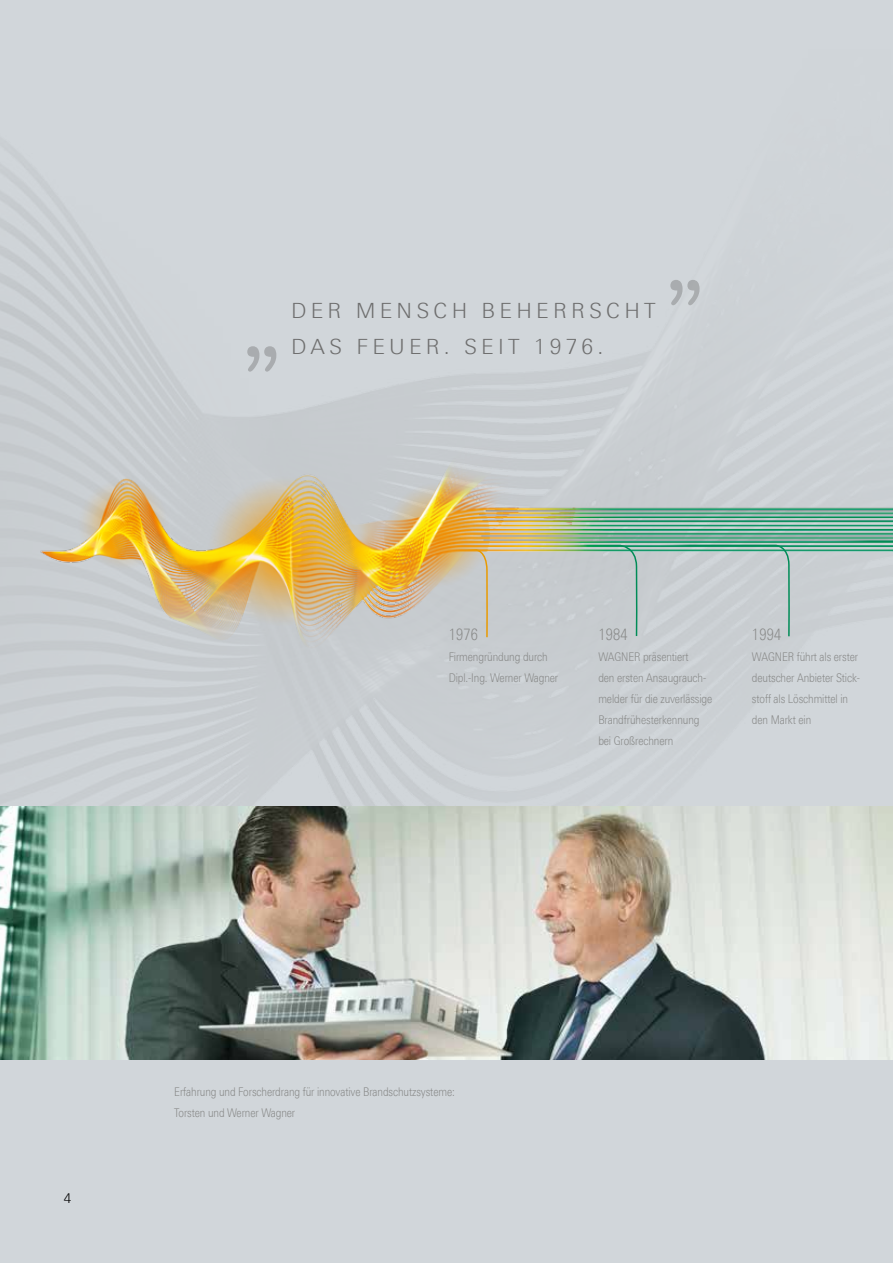
<style>
.page{position:relative;width:893px;height:1263px;background:#d1d6da}
.page>*{position:absolute;margin:0;border:0;box-sizing:border-box;transform-origin:0 0}
.t1{font:500 90px "Amer Typewriter IT Cby BT";color:#6e6e6e}
.t2{font:300 21px "LT Univers Basic";letter-spacing:.2em;color:#6e6e6e}
.t3{font:300 15.75px "LT Univers Basic";letter-spacing:.02em;color:#868786;scale:.81 1}
.t4{font:300 13.5px "LT Univers Basic";color:#000}
.t5{font:300 12px/21px "LT Univers Basic";letter-spacing:-.01em;color:#868786;scale:.81 1}
</style>
<div class="page">
<img style="left:0;top:164px;width:893px;height:896px">
<img style="left:6px;top:411px;width:887px;height:279px">
<svg style="left:444px;top:549px;width:44px;height:90px"></svg>
<img style="left:0;top:807px;width:893px;height:252px">
<svg style="left:520px;top:540px;width:373px;height:98px"></svg>
<h1 class="t1" style="left:239px;top:270px;width:46px">„</h1>
<h2 class="t2" style="left:291px;top:298px;width:366px">DER MENSCH BEHERRSCHT</h2>
<h2 class="t2" style="left:291px;top:334px;width:314px">DAS FEUER. SEIT 1976.</h2>
<h1 class="t1" style="left:662px;top:256px;width:46px">”</h1>
<h3 class="t3" style="left:449px;top:625px;width:38px">1976</h3>
<p class="t5" style="left:449px;top:646px;width:137px">Firmengründung durch<br>Dipl.-Ing. Werner Wagner</p>
<h3 class="t3" style="left:598px;top:625px;width:38px">1984</h3>
<p class="t5" style="left:598px;top:646px;width:142px">WAGNER präsentiert<br>den ersten Ansaugrauch&shy;melder für die zuverlässige<br>Brandfrühesterkennung bei Großrechnern</p>
<h3 class="t3" style="left:752px;top:625px;width:38px">1994</h3>
<p class="t5" style="left:752px;top:646px;width:135px">WAGNER führt als erster deutscher Anbieter Stick&shy;stoff als Löschmittel in den Markt ein</p>
<p class="t4" style="left:64px;top:1191px;width:9px">4</p>
<p class="t5" style="left:174px;top:1081px;width:348px">Erfahrung und Forscherdrang für innovative Brandschutzsysteme:<br>Torsten und Werner Wagner</p>
</div>
